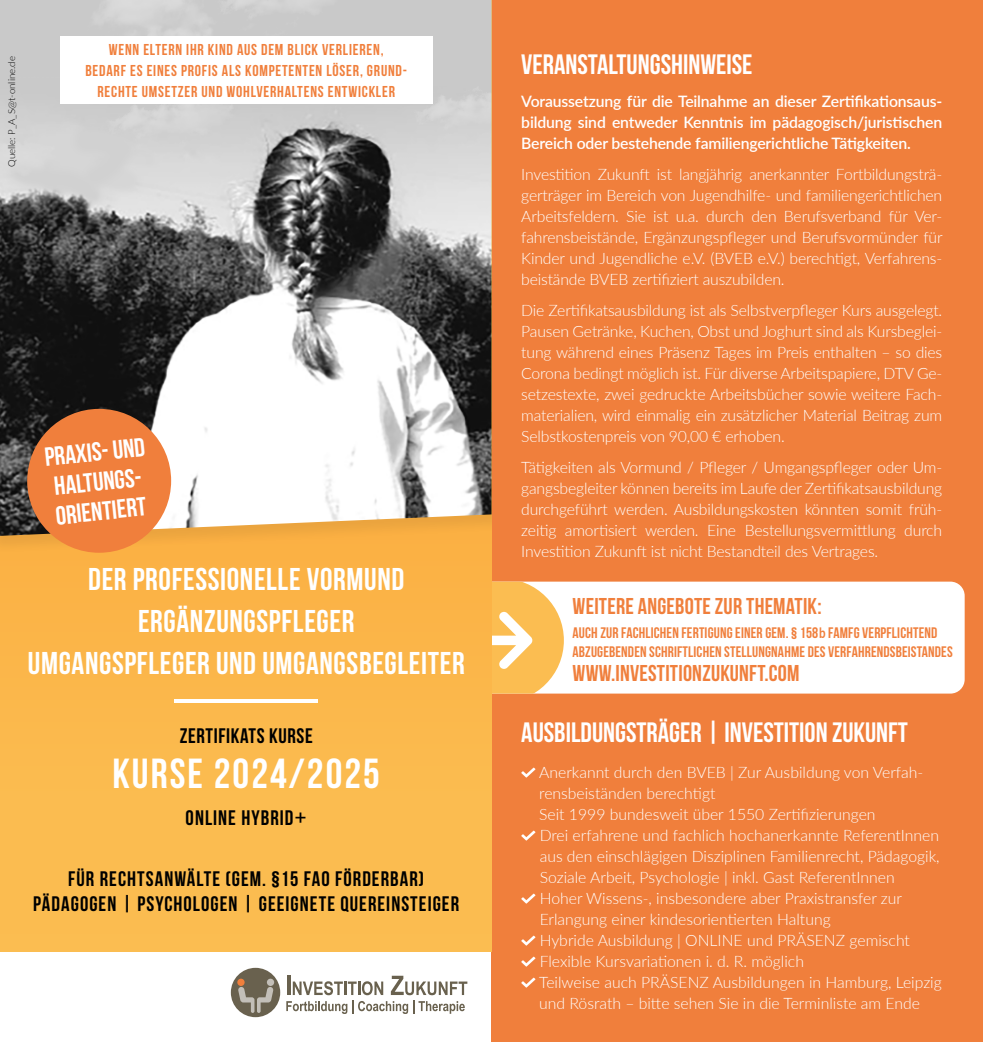
<style>
.page{position:relative;width:983px;height:1042px;background:#fff}
.page>*{position:absolute;margin:0;border:0;box-sizing:border-box;transform-origin:0 0}
.t1{font:42px "Bebas Neue";letter-spacing:.05em;color:#fff}
.t2{font:31.5px/42px "Bebas Neue";letter-spacing:.02em;color:#fff;text-align:center}
.t3{font:28px "Bebas Neue";color:#fff}
.t4{font:26.25px/29.8px "Bebas Neue";color:#fff;text-align:justify}
.t5{font:22.93px "Bebas Neue";letter-spacing:.01em;color:#f07f3c}
.t6{font:21px/24.5px "Bebas Neue";letter-spacing:.05em;color:#000;text-align:center}
.t7{font:21px "Bebas Neue";letter-spacing:.03em;color:#000}
.t8{font:300 15.75px/21px "Lato";color:#fff;text-align:justify}
.t9{font:600 15.75px/21px "Lato";letter-spacing:-.01em;color:#fff;text-align:justify}
.t10{font:15.75px/21px "Bebas Neue";letter-spacing:.05em;color:#f07f3c;text-align:center}
.t11{font:15.22px/19.1px "Bebas Neue";letter-spacing:.01em;color:#f07f3c}
.t12{font:300 9.62px "Lato";color:#000}
.s1{font-family:"Arial"}
.s2{font-family:"Lato";font-weight:700;font-size:14.35px}
</style>
<div class="page">
<div style="left:491px;top:0;width:491px;height:1042px;background:#f07f3c"></div>
<svg style="left:521px;top:767px;width:14px;height:10px"></svg>
<svg style="left:521px;top:830px;width:14px;height:10px"></svg>
<svg style="left:521px;top:893px;width:14px;height:10px"></svg>
<svg style="left:521px;top:935px;width:14px;height:10px"></svg>
<svg style="left:521px;top:956px;width:14px;height:10px"></svg>
<svg style="left:521px;top:977px;width:14px;height:10px"></svg>
<div style="left:563px;top:581px;width:401px;height:112px;background:#fff"></div>
<svg style="left:491px;top:581px;width:72px;height:112px"></svg>
<svg style="left:286px;top:1001px;width:178px;height:13px"></svg>
<hr style="left:287px;top:976px;width:3px;height:19px;background:#69614e">
<svg style="left:293px;top:981px;width:90px;height:14px"></svg>
<svg style="left:391px;top:976px;width:76px;height:19px"></svg>
<div style="left:231px;top:968px;width:49px;height:49px;background:#69614e;border-radius:50%"></div>
<div style="left:237px;top:978px;width:7px;height:8px;background:#f07f3c;border-radius:50%"></div>
<div style="left:267px;top:978px;width:7px;height:8px;background:#c3bfb8;border-radius:50%"></div>
<svg style="left:238px;top:987px;width:35px;height:26px"></svg>
<div style="left:0;top:412px;width:491px;height:522px;background:#fbba4d"></div>
<hr style="left:174px;top:699px;width:144px;height:4px;background:#fff">
<div style="left:0;top:0;width:491px;height:554px;background:#fbb044"></div>
<img style="left:0;top:0;width:491px;height:536px">
<div style="left:27px;top:409px;width:144px;height:144px;background:#f07f3c;border-radius:50%"></div>
<div style="left:60px;top:37px;width:372px;height:67px;background:#fff"></div>
<p class="t12" style="left:5px;top:167px;width:112px;rotate:-90deg">Quelle: P_A_S@t-online.de</p>
<p class="t10" style="left:85px;top:39px;width:323px">WENN ELTERN IHR KIND AUS DEM BLICK VERLIEREN,<br>BEDARF ES EINES PROFIS ALS KOMPETENTEN LÖSER, GRUND-<br>RECHTE UMSETZER UND WOHLVERHALTENS ENTWICKLER</p>
<h3 class="t4" style="left:43px;top:442px;width:102px;rotate:-6deg">PRAXIS- UND HALTUNGS-ORIENTIERT</h3>
<h2 class="t2" style="left:28px;top:558px;width:438px">DER PROFESSIONELLE VORMUND<br>ERGÄNZUNGSPFLEGER<br>UMGANGSPFLEGER UND UMGANGSBEGLEITER</h2>
<h3 class="t7" style="left:180px;top:724px;width:134px">ZERTIFIKATS KURSE</h3>
<h1 class="t1" style="left:113px;top:750px;width:268px">KURSE 2024/2025</h1>
<h3 class="t6" style="left:185px;top:805px;width:123px">ONLINE HYBRID<span class="s1">+</span></h3>
<h3 class="t6" style="left:33px;top:866px;width:427px">FÜR RECHTSANWÄLTE (GEM. §15 FAO FÖRDERBAR)<br>PÄDAGOGEN | PSYCHOLOGEN | GEEIGNETE QUEREINSTEIGER</h3>
<h3 class="t3" style="left:521px;top:49px;width:233px">VERANSTALTUNGSHINWEISE</h3>
<p class="t9" style="left:521px;top:90px;width:422px">Voraussetzung für die Teilnahme an dieser Zertifikationsaus&shy;bildung sind entweder Kenntnis im pädagogisch/juristischen Bereich oder bestehende familiengerichtliche Tätigkeiten.</p>
<p class="t8" style="left:521px;top:163px;width:422px">Investition Zukunft ist langjährig anerkannter Fortbildungsträ&shy;gerträger im Bereich von Jugendhilfe- und familiengerichtlichen Arbeitsfeldern. Sie ist u.a. durch den Berufsverband für Ver&shy;fahrensbeistände, Ergänzungspfleger und Berufsvormünder für Kinder und Jugendliche e.V. (BVEB e.V.) berechtigt, Verfahrens&shy;beistände BVEB zertifiziert auszubilden.</p>
<p class="t8" style="left:521px;top:299px;width:422px">Die Zertifikatsausbildung ist als Selbstverpfleger Kurs ausgelegt.<br>Pausen Getränke, Kuchen, Obst und Joghurt sind als Kursbeglei&shy;tung während eines Präsenz Tages im Preis enthalten – so dies Corona bedingt möglich ist. Für diverse Arbeitspapiere, DTV Ge&shy;setzestexte, zwei gedruckte Arbeitsbücher sowie weitere Fach&shy;materialien, wird einmalig ein zusätzlicher Material Beitrag zum Selbstkostenpreis von 90,00 € erhoben.</p>
<p class="t8" style="left:521px;top:456px;width:422px">Tätigkeiten als Vormund / Pfleger / Umgangspfleger oder Um&shy;gangsbegleiter können bereits im Laufe der Zertifikatsausbildung durchgeführt werden. Ausbildungskosten könnten somit früh&shy;zeitig amortisiert werden. Eine Bestellungsvermittlung durch Investition Zukunft ist nicht Bestandteil des Vertrages.</p>
<h3 class="t5" style="left:572px;top:594px;width:250px">WEITERE ANGEBOTE ZUR THEMATIK:</h3>
<p class="t11" style="left:572px;top:622px;width:381px">AUCH ZUR FACHLICHEN FERTIGUNG EINER GEM. § 158<span class="s2">b</span> FAMFG VERPFLICHTEND<br>ABZUGEBENDEN SCHRIFTLICHEN STELLUNGNAHME DES VERFAHRENDSBEISTANDES</p>
<h3 class="t5" style="left:572px;top:661px;width:228px">WWW.INVESTITIONZUKUNFT.COM</h3>
<h3 class="t3" style="left:521px;top:717px;width:388px">AUSBILDUNGSTRÄGER | INVESTITION ZUKUNFT</h3>
<p class="t8" style="left:539px;top:761px;width:404px;text-align:left">Anerkannt durch den BVEB | Zur Ausbildung von Verfah&shy;rensbeiständen berechtigt<br>Seit 1999 bundesweit über 1550 Zertifizierungen<br>Drei erfahrene und fachlich hochanerkannte ReferentInnen aus den einschlägigen Disziplinen Familienrecht, Pädagogik, Soziale Arbeit, Psychologie | inkl. Gast ReferentInnen<br>Hoher Wissens-, insbesondere aber Praxistransfer zur Erlangung einer kindesorientierten Haltung<br>Hybride Ausbildung | ONLINE und PRÄSENZ gemischt Flexible Kursvariationen i. d. R. möglich<br>Teilweise auch PRÄSENZ Ausbildungen in Hamburg, Leipzig und Rösrath – bitte sehen Sie in die Terminliste am Ende</p>
</div>
